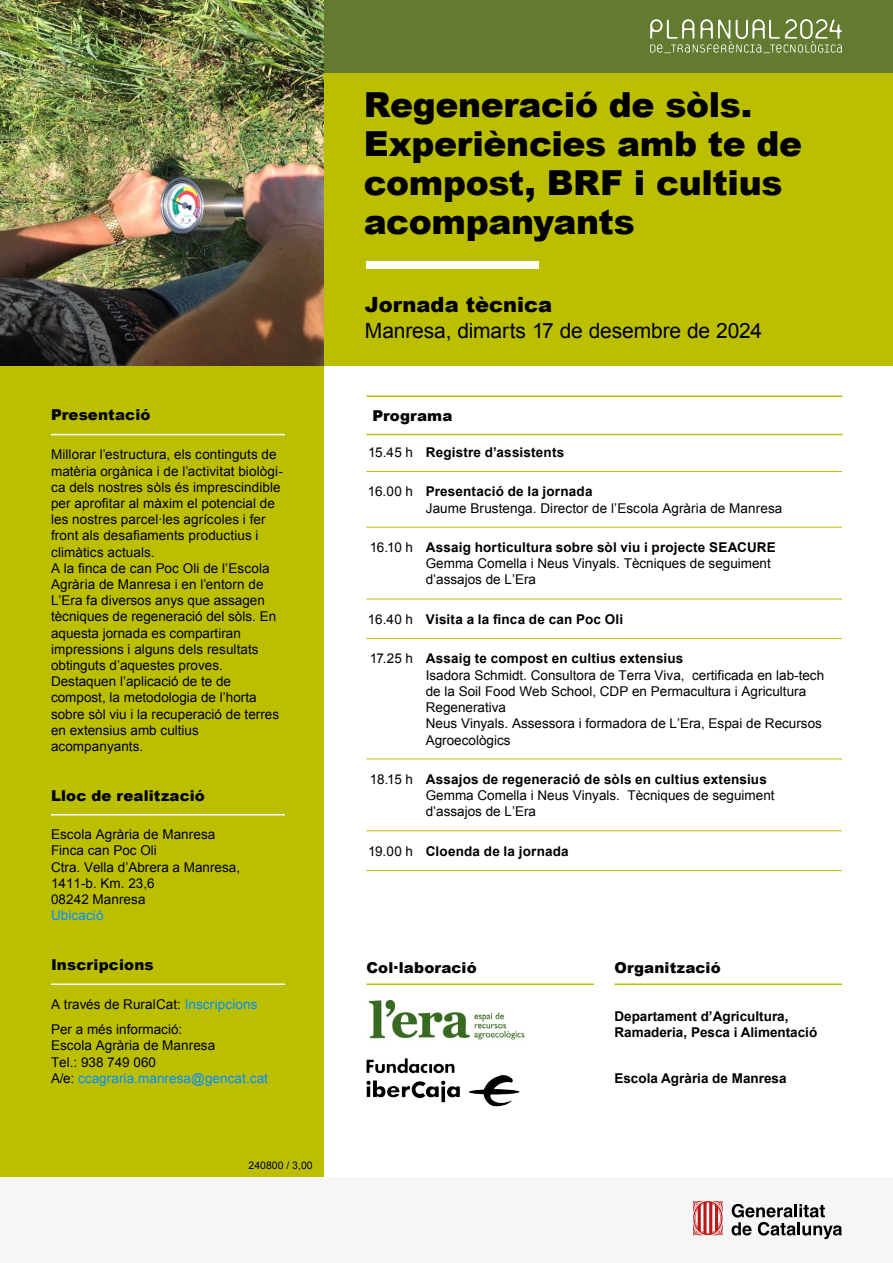
<style>
.page{position:relative;width:893px;height:1263px;background:#fff}
.page>*{position:absolute;margin:0;border:0;box-sizing:border-box;transform-origin:0 0}
.t1{font:900 34.5px/39px "Arial";letter-spacing:-.01em;color:#000}
.t2{font:21px "Arial";letter-spacing:-.005em;color:#000}
.t3{font:900 21px "Arial";letter-spacing:.005em;color:#000}
.t4{font:900 15px "Arial";letter-spacing:.01em;color:#020304}
.t5{font:13.5px/16.2px "Arial";color:#000}
.t6{font:700 13.5px/16.2px "Arial";color:#000}
.t7{font:13.5px "Arial";letter-spacing:.01em;color:#008dff}
.t8{font:10.5px "Arial";color:#000}
.s1{color:#008dff}
.s2{font-weight:400}
.s3{font-weight:700}
</style>
<div class="page">
<div style="left:0;top:366px;width:323px;height:811px;background:#bcbf00"></div>
<div style="left:323px;top:0;width:570px;height:366px;background:#bcbf00"></div>
<div style="left:323px;top:0;width:570px;height:72px;background:#647a30"></div>
<svg style="left:650px;top:19px;width:192px;height:34px"></svg>
<div style="left:0;top:1177px;width:892px;height:86px;background:#f6f6f6"></div>
<svg style="left:693px;top:1200px;width:30px;height:35px"></svg>
<svg style="left:731px;top:1204px;width:111px;height:35px"></svg>
<div style="left:366px;top:261px;width:173px;height:7px;background:#fff"></div>
<img style="left:0;top:0;width:323px;height:366px">
<hr style="left:366px;top:395px;width:477px;height:2px;background:#bcbf00">
<hr style="left:366px;top:434px;width:477px;height:1px;background:#bcbf00">
<hr style="left:366px;top:471px;width:476px;height:1px;background:#bcbf00">
<hr style="left:366px;top:527px;width:476px;height:1px;background:#bcbf00">
<hr style="left:366px;top:599px;width:476px;height:1px;background:#bcbf00">
<hr style="left:366px;top:638px;width:476px;height:1px;background:#bcbf00">
<hr style="left:366px;top:759px;width:476px;height:1px;background:#bcbf00">
<hr style="left:366px;top:830px;width:476px;height:1px;background:#bcbf00">
<hr style="left:366px;top:870px;width:476px;height:1px;background:#bcbf00">
<hr style="left:366px;top:983px;width:228px;height:2px;background:#bcbf00">
<hr style="left:614px;top:983px;width:228px;height:2px;background:#bcbf00">
<hr style="left:51px;top:434px;width:234px;height:1px;background:#fff">
<hr style="left:51px;top:814px;width:234px;height:1px;background:#fff">
<hr style="left:51px;top:983px;width:234px;height:2px;background:#fff">
<img style="left:368px;top:1000px;width:157px;height:40px">
<img style="left:366px;top:1058px;width:154px;height:49px">
<p class="t4" style="left:51px;top:404px;width:101px">Presentació</p>
<p class="t5" style="left:51px;top:447px;width:233px">Millorar l’estructura, els continguts de matèria orgànica i de l’activitat biològi&shy;ca dels nostres sòls és imprescindible per aprofitar al màxim el potencial de les nostres parcel·les agrícoles i fer front als desafiaments productius i climàtics actuals.<br>A la finca de can Poc Oli de l’Escola Agrària de Manresa i en l’entorn de L’Era fa diversos anys que assagen tècniques de regeneració del sòls. En aquesta jornada es compartiran impressions i alguns dels resultats obtinguts d’aquestes proves.<br>Destaquen l’aplicació de te de compost, la metodologia de l’horta sobre sòl viu i la recuperació de terres en extensius amb cultius acompanyants.</p>
<p class="t4" style="left:51px;top:784px;width:155px">Lloc de realització</p>
<p class="t5" style="left:51px;top:826px;width:191px">Escola Agrària de Manresa<br>Finca can Poc Oli<br>Ctra. Vella d’Abrera a Manresa,<br>1411-b. Km. 23,6<br>08242 Manresa</p>
<p class="t7" style="left:51px;top:907px;width:54px">Ubicació</p>
<p class="t4" style="left:51px;top:954px;width:104px">Inscripcions</p>
<p class="t5" style="left:51px;top:992px;width:208px;line-height:25.2px">A través de RuralCat: <span class="s1">Inscripcions<br></span>Per a més informació:</p>
<p class="t5" style="left:51px;top:1038px;width:218px">Escola Agrària de Manresa<br>Tel.: 938 749 060<br>A/e: <span class="s1">ccagraria.manresa@gencat.cat</span></p>
<p class="t8" style="left:248px;top:1158px;width:66px">240800 / 3,00</p>
<h1 class="t1" style="left:364px;top:84px;width:440px">Regeneració de sòls.<br>Experiències amb te de compost, BRF i cultius acompanyants</h1>
<h2 class="t3" style="left:365px;top:289px;width:189px">Jornada tècnica</h2>
<h3 class="t2" style="left:365px;top:316px;width:399px">Manresa, dimarts 17 de desembre de 2024</h3>
<h4 class="t4" style="left:372px;top:404px;width:82px">Programa</h4>
<p class="t6" style="left:368px;top:444px;width:198px"><span class="s2">15.45 h</span> Registre d’assistents</p>
<p class="t5" style="left:426px;top:484px;width:358px;text-indent:-58px">16.00 h <span class="s3">Presentació de la jornada<br></span>Jaume Brustenga. Director de l’Escola Agrària de Manresa</p>
<p class="t5" style="left:426px;top:539px;width:352px;text-indent:-56px">16.10 h <span class="s3">Assaig horticultura sobre sòl viu i projecte SEACURE<br></span>Gemma Comella i Neus Vinyals. Tècniques de seguiment d’assajos de L’Era</p>
<p class="t6" style="left:368px;top:611px;width:257px"><span class="s2">16.40 h</span> Visita a la finca de can Poc Oli</p>
<p class="t5" style="left:426px;top:651px;width:400px;text-indent:-56px">17.25 h <span class="s3">Assaig te compost en cultius extensius<br></span>Isadora Schmidt. Consultora de Terra Viva, certificada en lab-tech de la Soil Food Web School, CDP en Permacultura i Agricultura Regenerativa<br>Neus Vinyals. Assessora i formadora de L’Era, Espai de Recursos Agroecològics</p>
<p class="t5" style="left:426px;top:771px;width:350px;text-indent:-56px">18.15 h <span class="s3">Assajos de regeneració de sòls en cultius extensius<br></span>Gemma Comella i Neus Vinyals. Tècniques de seguiment d’assajos de L’Era</p>
<p class="t6" style="left:368px;top:844px;width:202px"><span class="s2">19.00 h</span> Cloenda de la jornada</p>
<p class="t4" style="left:366px;top:956px;width:112px">Col·laboració</p>
<p class="t4" style="left:614px;top:956px;width:108px">Organització</p>
<p class="t6" style="left:614px;top:1008px;width:204px">Departament d’Agricultura,<br>Ramaderia, Pesca i Alimentació</p>
<p class="t6" style="left:614px;top:1071px;width:174px">Escola Agrària de Manresa</p>
</div>
